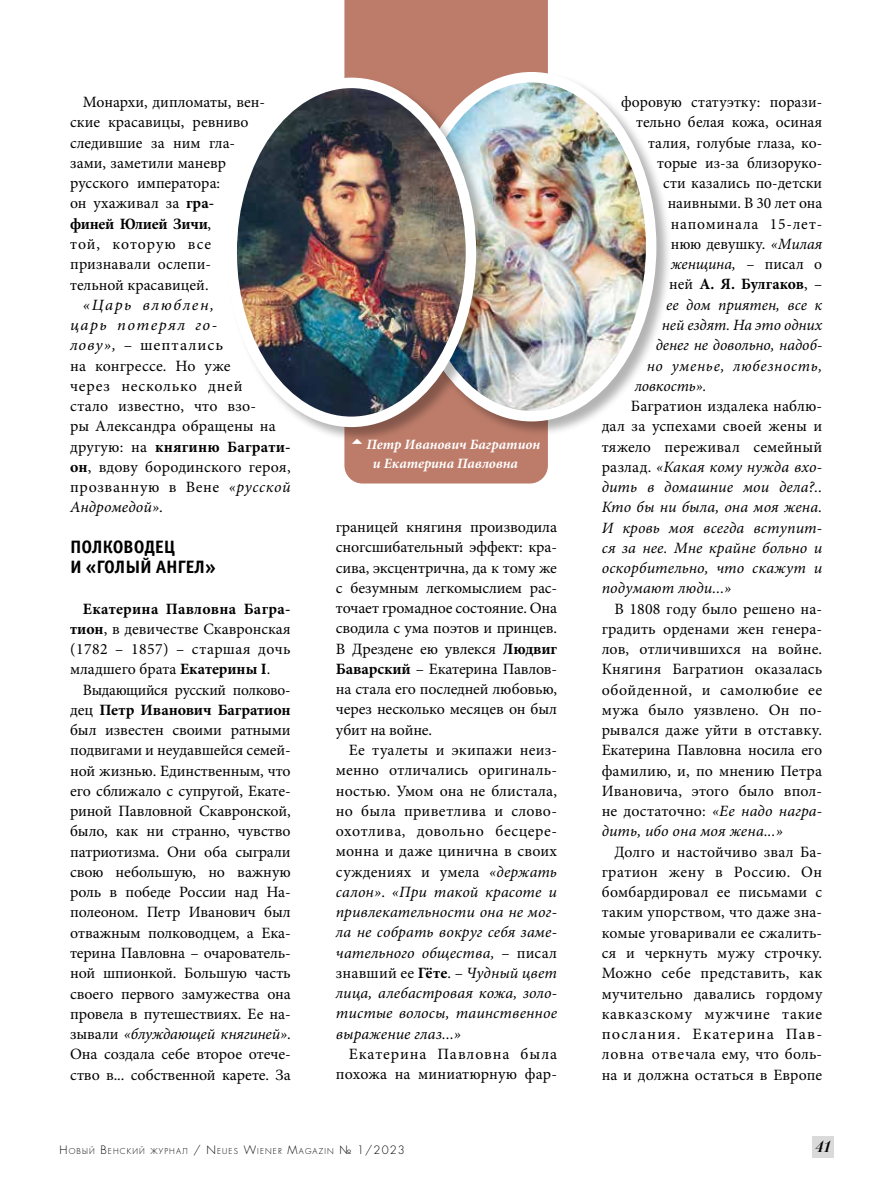
<style>
.page{position:relative;width:893px;height:1191px;background:#fff}
.page>*{position:absolute;margin:0;border:0;box-sizing:border-box;transform-origin:0 0}
.t1{font:18px/20.2px "Officina Sans Bold C";letter-spacing:-.01em;color:#000}
.t2{font:italic 16.5px "Paragon Nord C";color:#000}
.t3{font:15.75px/20.2px "Minion Pro";letter-spacing:.005em;color:#000;text-align:justify}
.t4{font:italic 15.75px/20.2px "Minion Pro";letter-spacing:.005em;color:#000;text-align:justify}
.t5{font:15.75px/20.2px "Minion Pro";letter-spacing:.005em;color:#000;scale:1.04 1}
.t6{font:15.75px/20.2px "Minion Pro";letter-spacing:.035em;color:#000;text-align:right}
.t7{font:italic 15.75px "Minion Pro";letter-spacing:.05em;color:#000}
.t8{font:700 15.75px "Minion Pro";letter-spacing:-.01em;color:#000}
.t9{font:15.75px "Minion Pro";letter-spacing:.05em;color:#000}
.t10{font:italic 700 14.25px/18px "Minion Pro";color:#fff}
.t11{font:7.8px "Favorit Light C";letter-spacing:.145em;color:#000}
.s1{font-weight:700}
.s2{font-style:italic}
.s3{font-style:normal}
.s4{font-weight:700;font-style:normal}
.s5{font-weight:400}
.s6{font-size:11.25px}
</style>
<div class="page">
<div style="left:812px;top:1136px;width:21px;height:22px;background:#dadada"></div>
<div style="left:344px;top:0;width:204px;height:483px;background:#bd7c6a"></div>
<div style="left:406px;top:71px;width:266px;height:366px;background:#000;opacity:.3"></div>
<img style="left:492px;top:77px;width:159px;height:339px">
<div style="left:407px;top:72px;width:249px;height:349px;border:10px solid #fff;border-radius:50%"></div>
<div style="left:226px;top:77px;width:266px;height:365px;background:#000;opacity:.3"></div>
<img style="left:232px;top:83px;width:239px;height:339px">
<div style="left:226px;top:78px;width:250px;height:349px;border:10px solid #fff;border-radius:50%"></div>
<svg style="left:352px;top:439px;width:10px;height:5px"></svg>
<p class="t3" style="left:70px;top:92px;width:197px;text-align:left;text-indent:13px">Монархи, дипломаты, вен&shy;ские красавицы, ревниво следившие за ним гла&shy;зами, заметили маневр русского императора:<br>он ухаживал за <span class="s1">гра-<br>финей Юлией Зичи</span>,<br>той, которую все признавали ослепи&shy;тельной красавицей.</p>
<p class="t5" style="left:70px;top:295px;width:214px;text-indent:13px"><span class="s2">«Царь влюблен,<br>царь потерял го-<br>лову»,</span> – шептались<br>на конгрессе. Но уже<br>через несколько дней<br>стало известно, что взо-<br>ры Александра обращены на другую: на <span class="s1">княгиню Баграти&shy;он</span>, вдову бородинского героя, прозванную в Вене <span class="s2">«русской<br>Андромедой»</span>.</p>
<p class="t1" style="left:70px;top:537px;width:147px">ПОЛКОВОДЕЦ<br>И «ГОЛЫЙ АНГЕЛ»</p>
<p class="t3" style="left:70px;top:598px;width:222px;text-indent:13px"><span class="s1">Екатерина Павловна Багра&shy;тион</span>, в девичестве Скавронская (1782 – 1857) – старшая дочь младшего брата <span class="s1">Екатерины I</span>.</p>
<p class="t3" style="left:70px;top:679px;width:222px;text-indent:13px">Выдающийся русский полково&shy;дец <span class="s1">Петр Иванович Багратион </span>был известен своими ратными подвигами и неудавшейся семей&shy;ной жизнью. Единственным, что его сближало с супругой, Екате&shy;риной Павловной Скавронской, было, как ни странно, чувство патриотизма. Они оба сыграли свою небольшую, но важную роль в победе России над На&shy;полеоном. Петр Иванович был отважным полководцем, а Ека&shy;терина Павловна – очарователь&shy;ной шпионкой. Большую часть своего первого замужества она провела в путешествиях. Ее на&shy;зывали <span class="s2">«блуждающей княгиней»</span>.<br>Она создала себе второе отече&shy;ство в... собственной карете. За</p>
<p class="t10" style="left:373px;top:436px;width:169px;text-indent:-6px">Петр Иванович Багратион и Екатерина Павловна</p>
<p class="t3" style="left:336px;top:517px;width:223px">границей княгиня производила сногсшибательный эффект: кра&shy;сива, эксцентрична, да к тому же с безумным легкомыслием рас&shy;точает громадное состояние. Она сводила с ума поэтов и принцев.<br>В Дрездене ею увлекся <span class="s1">Людвиг Баварский</span> – Екатерина Павлов&shy;на стала его последней любовью, через несколько месяцев он был убит на войне.</p>
<p class="t4" style="left:336px;top:740px;width:223px;text-indent:13px"><span class="s3">Ее туалеты и экипажи неиз&shy;менно отличались оригиналь&shy;ностью. Умом она не блистала, но была приветлива и слово&shy;охотлива, довольно бесцере&shy;монна и даже цинична в своих суждениях и умела</span> «держать салон»<span class="s3">.</span> «При такой красоте и привлекательности она не мог&shy;ла не собрать вокруг себя заме&shy;чательного общества, <span class="s3">– писал знавший ее</span> <span class="s4">Гёте</span><span class="s3">. –</span> Чудный цвет лица, алебастровая кожа, золо&shy;тистые волосы, таинственное выражение глаз...»</p>
<p class="t6" style="left:336px;top:1043px;width:223px">Екатерина Павловна была похожа на миниатюрную фар-</p>
<p class="t3" style="left:621px;top:92px;width:203px">форовую статуэтку: порази-</p>
<p class="t3" style="left:636px;top:112px;width:188px">тельно белая кожа, осиная</p>
<p class="t3" style="left:648px;top:133px;width:175px">талия, голубые глаза, ко-</p>
<p class="t3" style="left:657px;top:153px;width:167px">торые из-за близоруко-</p>
<p class="t3" style="left:663px;top:173px;width:161px">сти казались по-детски</p>
<p class="t3" style="left:668px;top:193px;width:156px">наивными. В 30 лет она</p>
<p class="t9" style="left:671px;top:213px;width:153px">напоминала 15-лет-</p>
<p class="t3" style="left:671px;top:234px;width:153px">нюю девушку. <span class="s2">«Милая</span></p>
<p class="t4" style="left:671px;top:254px;width:153px">женщина, <span class="s3">– писал о</span></p>
<p class="t8" style="left:669px;top:273px;width:155px"><span class="s5">ней</span> А. Я. Булгаков<span class="s5">, –</span></p>
<p class="t4" style="left:666px;top:294px;width:158px">ее дом приятен, все к</p>
<p class="t4" style="left:662px;top:315px;width:162px">ней ездят. На это одних</p>
<p class="t4" style="left:656px;top:335px;width:168px">денег не довольно, надоб-</p>
<p class="t7" style="left:647px;top:355px;width:177px">но уменье, любезность,</p>
<p class="t4" style="left:635px;top:375px;width:73px">ловкость».</p>
<p class="t4" style="left:602px;top:396px;width:222px;text-indent:29px"><span class="s3">Багратион издалека наблю&shy;дал за успехами своей жены и тяжело переживал семейный разлад.</span> «Какая кому нужда вхо&shy;дить в домашние мои дела?..<br>Кто бы ни была, она моя жена.<br>И кровь моя всегда вступит&shy;ся за нее. Мне крайне больно и оскорбительно, что скажут и подумают люди...»</p>
<p class="t3" style="left:602px;top:598px;width:222px;text-indent:13px">В 1808 году было решено на&shy;градить орденами жен генера&shy;лов, отличившихся на войне.<br>Княгиня Багратион оказалась обойденной, и самолюбие ее мужа было уязвлено. Он по&shy;рывался даже уйти в отставку.<br>Екатерина Павловна носила его фамилию, и, по мнению Петра Ивановича, этого было впол&shy;не достаточно: <span class="s2">«Ее надо награ&shy;дить, ибо она моя жена...»</span></p>
<p class="t3" style="left:602px;top:841px;width:222px;text-indent:13px">Долго и настойчиво звал Ба&shy;гратион жену в Россию. Он бомбардировал ее письмами с таким упорством, что даже зна&shy;комые уговаривали ее сжалить&shy;ся и черкнуть мужу строчку.<br>Можно себе представить, как мучительно давались гордому кавказскому мужчине такие послания. Екатерина Пав&shy;ловна отвечала ему, что боль&shy;на и должна остаться в Европе</p>
<p class="t11" style="left:60px;top:1145px;width:347px"><span class="s6">Н</span>ОВЫЙ <span class="s6">В</span>ЕНСКИЙ ЖУРНАЛ <span class="s6">/</span> <span class="s6">N</span>EUES <span class="s6">W</span>IEN ER <span class="s6">M</span>AGAZIN <span class="s6">№ 1/2023</span></p>
<p class="t2" style="left:814px;top:1137px;width:16px">41</p>
</div>
